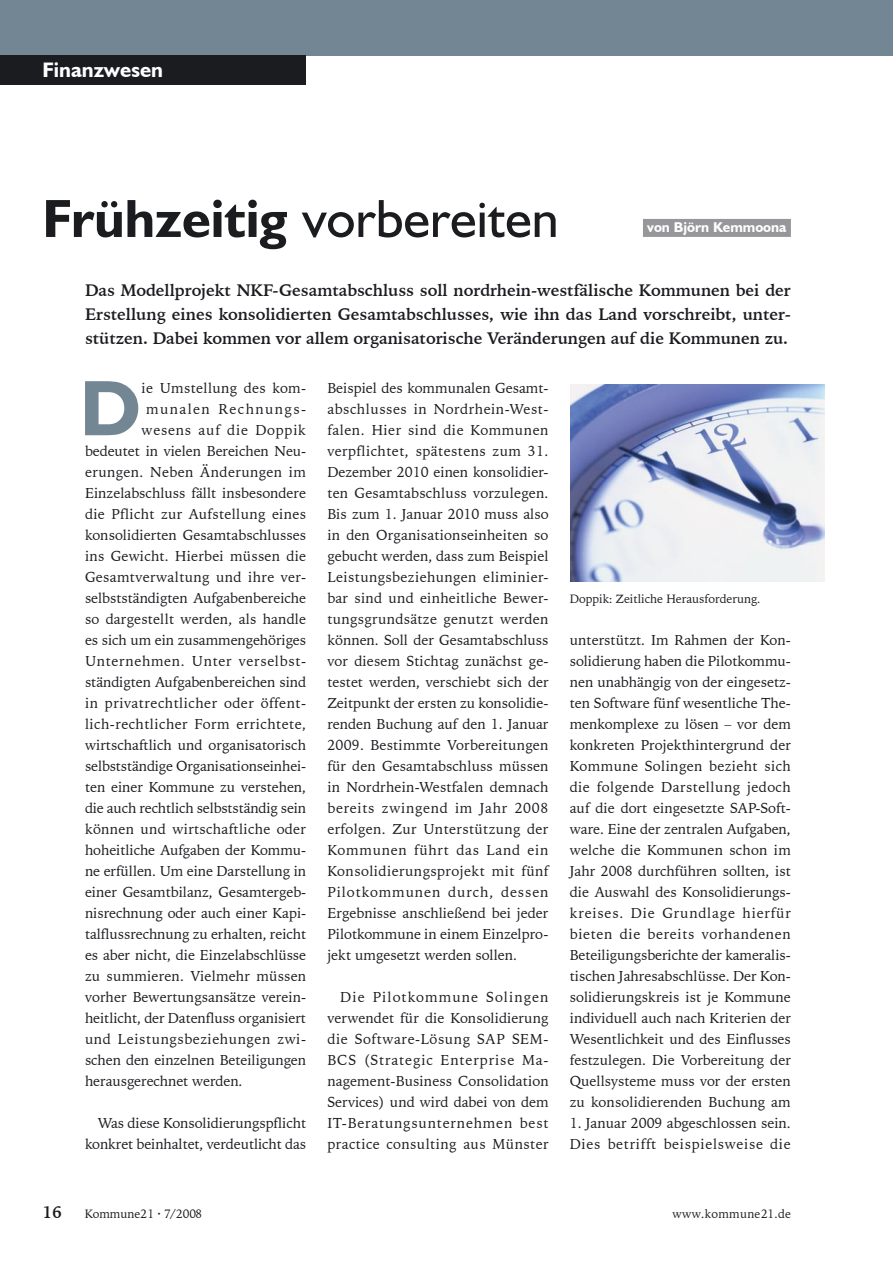
<style>
.page{position:relative;width:893px;height:1263px;background:#fff}
.page>*{position:absolute;margin:0;border:0;box-sizing:border-box;transform-origin:0 0}
.Titel_Arikel{font:54px "Humanist 521 BT";color:#1b1c20}
.Kolumnentitel_lb{font:700 21px "Humanist 521 BT";color:#fff}
.Text_Einleitung_11_16{font:700 16.5px/24px "Iowan Old Style BT";letter-spacing:-.005em;color:#1b1c20;text-align:justify}
.Text_mit_Einzug_und_Abstand_vor_Absatz{font:14.25px/21px "Iowan Old Style BT";color:#1b1c20;text-align:justify}
.Text_ohne_Einzug{font:14.25px "Iowan Old Style BT";letter-spacing:-.005em;color:#1b1c20}
.Text_ohne_Einzug-2{font:14.25px "Iowan Old Style BT";letter-spacing:.015em;color:#1b1c20}
.Text_ohne_Einzug-3{font:14.25px "Iowan Old Style BT";letter-spacing:.025em;color:#1b1c20}
.Text_mit_Einzug_und_Abstand_vor_Absatz-2{font:14.25px/21px "Iowan Old Style BT";letter-spacing:.045em;color:#1b1c20}
.Text_ohne_Einzug-4{font:14.25px "Iowan Old Style BT";letter-spacing:.02em;color:#1b1c20}
.Text_ohne_Einzug-5{font:14.25px "Iowan Old Style BT";letter-spacing:.03em;color:#1b1c20}
.Text_ohne_Einzug-6{font:14.25px "Iowan Old Style BT";letter-spacing:.035em;color:#1b1c20}
.Text_ohne_Einzug-7{font:14.25px "Iowan Old Style BT";letter-spacing:.045em;color:#1b1c20}
.Text_ohne_Einzug-8{font:14.25px "Iowan Old Style BT";letter-spacing:.04em;color:#1b1c20}
.Text_ohne_Einzug-9{font:14.25px "Iowan Old Style BT";letter-spacing:.05em;color:#1b1c20}
.Text_ohne_Einzug-10{font:14.25px "Iowan Old Style BT";letter-spacing:.095em;color:#1b1c20}
.Autor_grau_hinterlegt{font:700 14.25px "Humanist 521 BT";color:#fff}
.Bildunterschrift{font:12px "Iowan Old Style BT";color:#1b1c20}
.Bildunterschrift-2{font:12px "Iowan Old Style BT";letter-spacing:.02em;color:#1b1c20}
.s1{font-weight:700}
</style>
<div class="page">
<div style="left:0;top:0;width:893px;height:55px;background:#738694"></div>
<div style="left:0;top:55px;width:306px;height:30px;background:#1b1c20"></div>
<div style="left:643px;top:219px;width:148px;height:18px;background:#97979b"></div>
<svg style="left:85px;top:381px;width:53px;height:54px"></svg>
<img style="left:570px;top:384px;width:255px;height:197px">
<p class="Kolumnentitel_lb" style="left:43px;top:57px;width:122px">Finanzwesen</p>
<p class="Titel_Arikel" style="left:42px;top:185px;width:518px"><span class="s1">Frühzeitig</span> vorbereiten</p>
<p class="Text_Einleitung_11_16" style="left:85px;top:278px;width:707px">Das Modellprojekt NKF-Gesamtabschluss soll nordrhein-westfälische Kommunen bei der Erstellung eines konsolidierten Gesamtabschlusses, wie ihn das Land vorschreibt, unter&shy;stützen. Dabei kommen vor allem organisatorische Veränderungen auf die Kommunen zu.</p>
<p class="Text_ohne_Einzug-3" style="left:142px;top:379px;width:166px">ie Umstellung des kom-</p>
<p class="Text_ohne_Einzug-10" style="left:146px;top:400px;width:162px">munalen Rechnungs-</p>
<p class="Text_ohne_Einzug-9" style="left:142px;top:421px;width:166px">wesens auf die Doppik</p>
<p class="Text_ohne_Einzug" style="left:85px;top:442px;width:223px">bedeutet in vielen Bereichen Neu-</p>
<p class="Text_ohne_Einzug-3" style="left:85px;top:463px;width:223px">erungen. Neben Änderungen im</p>
<p class="Text_ohne_Einzug" style="left:85px;top:484px;width:223px">Einzelabschluss fällt insbesondere</p>
<p class="Text_ohne_Einzug-4" style="left:85px;top:505px;width:222px">die Pflicht zur Aufstellung eines</p>
<p class="Text_ohne_Einzug" style="left:85px;top:526px;width:223px">konsolidierten Gesamtabschlusses</p>
<p class="Text_ohne_Einzug-2" style="left:85px;top:547px;width:223px">ins Gewicht. Hierbei müssen die</p>
<p class="Text_ohne_Einzug-3" style="left:85px;top:568px;width:223px">Gesamtverwaltung und ihre ver-</p>
<p class="Text_ohne_Einzug" style="left:85px;top:589px;width:223px">selbstständigten Aufgabenbereiche</p>
<p class="Text_ohne_Einzug-2" style="left:85px;top:610px;width:223px">so dargestellt werden, als handle</p>
<p class="Text_ohne_Einzug" style="left:85px;top:631px;width:223px">es sich um ein zusammengehöriges</p>
<p class="Text_ohne_Einzug-7" style="left:85px;top:652px;width:223px">Unternehmen. Unter verselbst-</p>
<p class="Text_ohne_Einzug" style="left:85px;top:673px;width:223px">ständigten Aufgabenbereichen sind</p>
<p class="Text_ohne_Einzug-6" style="left:85px;top:694px;width:223px">in privatrechtlicher oder öffent-</p>
<p class="Text_ohne_Einzug-5" style="left:85px;top:715px;width:223px">lich-rechtlicher Form errichtete,</p>
<p class="Text_ohne_Einzug" style="left:85px;top:736px;width:222px">wirtschaftlich und organisatorisch</p>
<p class="Text_ohne_Einzug" style="left:85px;top:757px;width:223px">selbstständige Organisationseinhei-</p>
<p class="Text_ohne_Einzug" style="left:85px;top:778px;width:223px">ten einer Kommune zu verstehen,</p>
<p class="Text_ohne_Einzug" style="left:85px;top:799px;width:223px">die auch rechtlich selbstständig sein</p>
<p class="Text_ohne_Einzug-4" style="left:85px;top:820px;width:223px">können und wirtschaftliche oder</p>
<p class="Text_ohne_Einzug" style="left:85px;top:841px;width:223px">hoheitliche Aufgaben der Kommu-</p>
<p class="Text_ohne_Einzug" style="left:85px;top:862px;width:223px">ne erfüllen. Um eine Darstellung in</p>
<p class="Text_ohne_Einzug" style="left:85px;top:883px;width:223px">einer Gesamtbilanz, Gesamtergeb-</p>
<p class="Text_ohne_Einzug" style="left:85px;top:904px;width:223px">nisrechnung oder auch einer Kapi-</p>
<p class="Text_ohne_Einzug" style="left:85px;top:925px;width:223px">talflussrechnung zu erhalten, reicht</p>
<p class="Text_ohne_Einzug" style="left:85px;top:946px;width:223px">es aber nicht, die Einzelabschlüsse</p>
<p class="Text_ohne_Einzug-2" style="left:85px;top:967px;width:223px">zu summieren. Vielmehr müssen</p>
<p class="Text_ohne_Einzug" style="left:85px;top:988px;width:223px">vorher Bewertungsansätze verein-</p>
<p class="Text_ohne_Einzug" style="left:85px;top:1009px;width:222px">heitlicht, der Datenfluss organisiert</p>
<p class="Text_ohne_Einzug-8" style="left:85px;top:1030px;width:223px">und Leistungsbeziehungen zwi-</p>
<p class="Text_ohne_Einzug" style="left:85px;top:1051px;width:223px">schen den einzelnen Beteiligungen</p>
<p class="Text_ohne_Einzug" style="left:85px;top:1072px;width:159px">herausgerechnet werden.</p>
<p class="Text_mit_Einzug_und_Abstand_vor_Absatz" style="left:85px;top:1113px;width:223px;text-align:right">Was diese Konsolidierungspflicht konkret beinhaltet, verdeutlicht das</p>
<p class="Autor_grau_hinterlegt" style="left:647px;top:218px;width:141px">von Björn Kemmoona</p>
<p class="Text_mit_Einzug_und_Abstand_vor_Absatz" style="left:327px;top:378px;width:223px">Beispiel des kommunalen Gesamt&shy;abschlusses in Nordrhein-West&shy;falen. Hier sind die Kommunen verpflichtet, spätestens zum 31.<br>Dezember 2010 einen konsolidier&shy;ten Gesamtabschluss vorzulegen.<br>Bis zum 1. Januar 2010 muss also in den Organisationseinheiten so gebucht werden, dass zum Beispiel Leistungsbeziehungen eliminier&shy;bar sind und einheitliche Bewer&shy;tungsgrundsätze genutzt werden können. Soll der Gesamtabschluss vor diesem Stichtag zunächst ge&shy;testet werden, verschiebt sich der Zeitpunkt der ersten zu konsolidie&shy;renden Buchung auf den 1. Januar 2009. Bestimmte Vorbereitungen für den Gesamtabschluss müssen in Nordrhein-Westfalen demnach bereits zwingend im Jahr 2008 erfolgen. Zur Unterstützung der Kommunen führt das Land ein Konsolidierungsprojekt mit fünf Pilotkommunen durch, dessen Ergebnisse anschließend bei jeder Pilotkommune in einem Einzelpro&shy;jekt umgesetzt werden sollen.</p>
<p class="Text_mit_Einzug_und_Abstand_vor_Absatz" style="left:327px;top:987px;width:223px;text-indent:13px">Die Pilotkommune Solingen verwendet für die Konsolidierung die Software-Lösung SAP SEM-BCS (Strategic Enterprise Ma&shy;nagement-Business Consolidation Services) und wird dabei von dem IT-Beratungsunternehmen best practice consulting aus Münster</p>
<p class="Bildunterschrift" style="left:570px;top:591px;width:192px">Doppik: Zeitliche Herausforderung.</p>
<p class="Text_mit_Einzug_und_Abstand_vor_Absatz" style="left:570px;top:630px;width:223px">unterstützt. Im Rahmen der Kon&shy;solidierung haben die Pilotkommu&shy;nen unabhängig von der eingesetz&shy;ten Software fünf wesentliche The&shy;menkomplexe zu lösen – vor dem konkreten Projekthintergrund der Kommune Solingen bezieht sich die folgende Darstellung jedoch auf die dort eingesetzte SAP-Soft&shy;ware. Eine der zentralen Aufgaben, welche die Kommunen schon im Jahr 2008 durchführen sollten, ist die Auswahl des Konsolidierungs&shy;kreises. Die Grundlage hierfür bieten die bereits vorhandenen Beteiligungsberichte der kameralis&shy;tischen Jahresabschlüsse. Der Kon&shy;solidierungskreis ist je Kommune individuell auch nach Kriterien der Wesentlichkeit und des Einflusses festzulegen. Die Vorbereitung der Quellsysteme muss vor der ersten zu konsolidierenden Buchung am</p>
<p class="Text_mit_Einzug_und_Abstand_vor_Absatz-2" style="left:570px;top:1113px;width:223px">1. Januar 2009 abgeschlossen sein.<br>Dies betrifft beispielsweise die</p>
<p class="Text_Einleitung_11_16" style="left:43px;top:1200px;width:21px">16</p>
<p class="Bildunterschrift" style="left:85px;top:1206px;width:119px">Kommune21 · 7/2008</p>
<p class="Bildunterschrift-2" style="left:673px;top:1206px;width:120px">www.kommune21.de</p>
</div>
